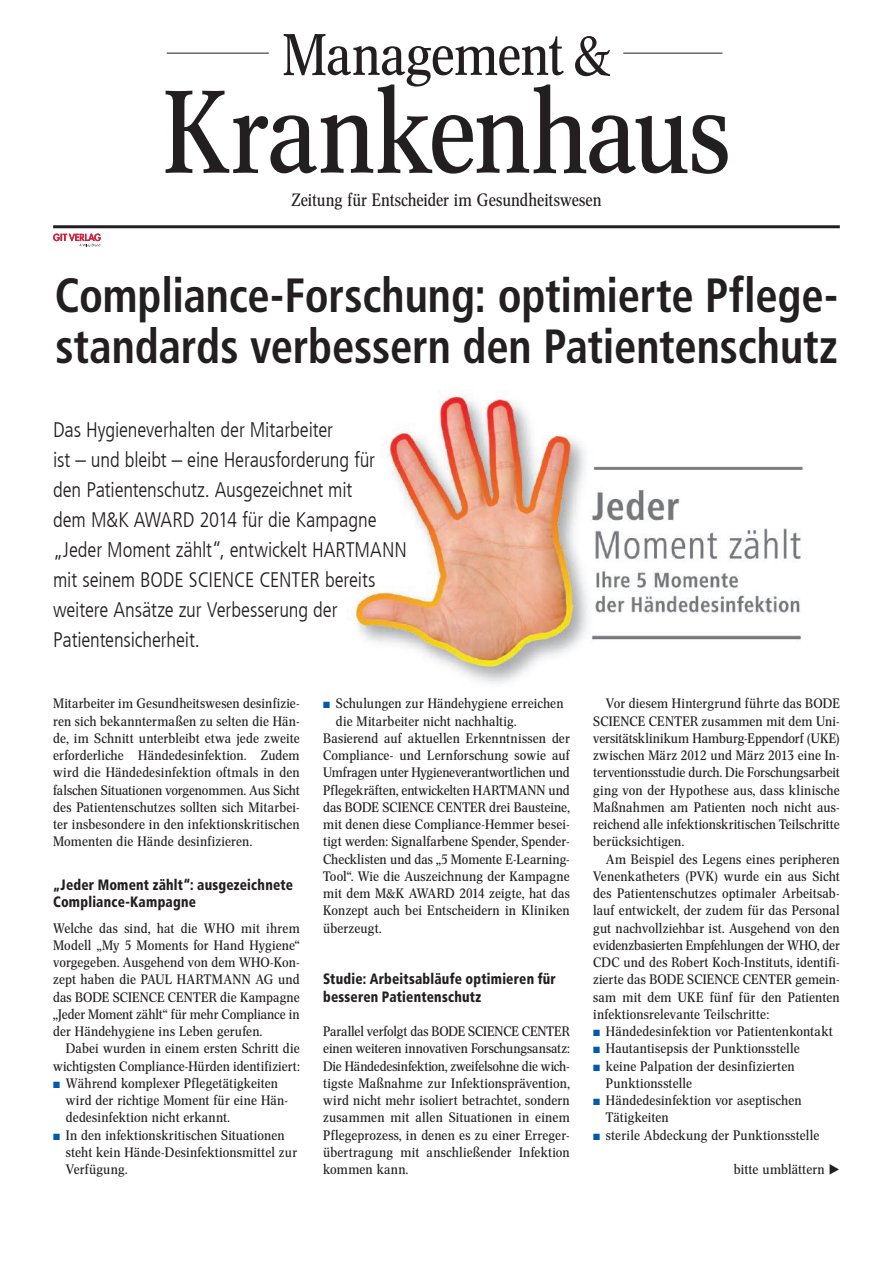
<style>
.page{position:relative;width:893px;height:1263px;background:#fff}
.page>*{position:absolute;margin:0;border:0;box-sizing:border-box;transform-origin:0 0}
.t1{font:115.35px "Concorde Nova";letter-spacing:-.01em;color:#231f20}
.t2{font:57.75px "Concorde Nova";letter-spacing:-.015em;color:#231f20}
.t3{font:700 condensed 48px/51px "Frutiger LT Com";letter-spacing:-.005em;color:#231f20;scale:.93 1}
.t4{font:300 condensed 21px/30px "Frutiger LT Com";letter-spacing:-.01em;color:#231f20}
.t5{font:17.7px "Concorde Nova";color:#231f20}
.t6{font:900 condensed 15px/17.2px "Frutiger LT Com";letter-spacing:.015em;color:#231f20;scale:.9 1}
.t7{font:13.5px/17.2px "Concorde Nova";letter-spacing:.005em;color:#231f20;text-align:justify;scale:1.07 1}
.t8{font:13.5px "Concorde Nova";letter-spacing:-.015em;color:#231f20;scale:1.07 1}
.s1{color:#015aaa}
</style>
<div class="page">
<hr style="left:53px;top:225px;width:787px;height:3px;background:#231f20">
<hr style="left:167px;top:53px;width:102px;height:1px;background:#231f20">
<hr style="left:623px;top:53px;width:99px;height:1px;background:#231f20">
<svg style="left:53px;top:234px;width:48px;height:13px"></svg>
<img style="left:347px;top:389px;width:456px;height:294px">
<h2 class="t2" style="left:282px;top:21px;width:330px">Management &amp;</h2>
<h1 class="t1" style="left:163px;top:66px;width:569px">Krankenhaus</h1>
<h3 class="t5" style="left:291px;top:189px;width:312px">Zeitung für Entscheider im Gesundheitswesen</h3>
<h3 class="t3" style="left:55px;top:269px;width:844px">Compliance-Forschung: optimierte Pflege&shy;standards verbessern den Patientenschutz</h3>
<p class="t4" style="left:53px;top:415px;width:355px">Das Hygieneverhalten der Mitarbeiter<br>ist – und bleibt – eine Herausforderung für den Patientenschutz. Ausgezeichnet mit<br>dem M&amp;K AWARD 2014 für die Kampagne „Jeder Moment zählt“, entwickelt HARTMANN mit seinem BODE SCIENCE CENTER bereits weitere Ansätze zur Verbesserung der Patientensicherheit.</p>
<p class="t7" style="left:53px;top:695px;width:232px">Mitarbeiter im Gesundheitswesen desinfizie&shy;ren sich bekanntermaßen zu selten die Hän&shy;de, im Schnitt unterbleibt etwa jede zweite erforderliche Händedesinfektion. Zudem wird die Händedesinfektion oftmals in den falschen Situationen vorgenommen. Aus Sicht des Patientenschutzes sollten sich Mitarbei&shy;ter insbesondere in den infektionskritischen Momenten die Hände desinfizieren.</p>
<p class="t6" style="left:53px;top:876px;width:268px">„Jeder Moment zählt“: ausgezeichnete<br>Compliance-Kampagne</p>
<p class="t7" style="left:53px;top:919px;width:232px">Welche das sind, hat die WHO mit ihrem Modell „My 5 Moments for Hand Hygiene“ vorgegeben. Ausgehend von dem WHO-Kon&shy;zept haben die PAUL HARTMANN AG und das BODE SCIENCE CENTER die Kampagne „Jeder Moment zählt“ für mehr Compliance in der Händehygiene ins Leben gerufen.</p>
<p class="t7" style="left:53px;top:1040px;width:232px;text-indent:13px">Dabei wurden in einem ersten Schritt die wichtigsten Compliance-Hürden identifiziert: <span class="s1">◾</span> Während komplexer Pflegetätigkeiten</p>
<p class="t7" style="left:66px;top:1092px;width:209px">wird der richtige Moment für eine Hän-</p>
<p class="t7" style="left:66px;top:1109px;width:155px">dedesinfektion nicht erkannt.</p>
<p class="t7" style="left:53px;top:1126px;width:218px"><span class="s1">◾</span> In den infektionskritischen Situationen</p>
<p class="t7" style="left:66px;top:1144px;width:218px">steht kein Hände-Desinfektionsmittel zur</p>
<p class="t7" style="left:66px;top:1161px;width:59px">Verfügung.</p>
<p class="t7" style="left:323px;top:695px;width:226px"><span class="s1">◾</span> Schulungen zur Händehygiene erreichen</p>
<p class="t7" style="left:336px;top:712px;width:170px">die Mitarbeiter nicht nachhaltig.</p>
<p class="t7" style="left:323px;top:730px;width:232px">Basierend auf aktuellen Erkenntnissen der</p>
<p class="t7" style="left:323px;top:747px;width:232px">Compliance- und Lernforschung sowie auf</p>
<p class="t8" style="left:323px;top:765px;width:232px">Umfragen unter Hygieneverantwortlichen und</p>
<p class="t7" style="left:323px;top:781px;width:232px">Pflegekräften, entwickelten HARTMANN und</p>
<p class="t7" style="left:323px;top:799px;width:232px">das BODE SCIENCE CENTER drei Bausteine,</p>
<p class="t7" style="left:323px;top:816px;width:232px">mit denen diese Compliance-Hemmer besei-</p>
<p class="t7" style="left:323px;top:833px;width:232px">tigt werden: Signalfarbene Spender, Spender-</p>
<p class="t7" style="left:323px;top:850px;width:232px">Checklisten und das „5 Momente E-Learning-</p>
<p class="t7" style="left:323px;top:868px;width:232px">Tool“. Wie die Auszeichnung der Kampagne</p>
<p class="t7" style="left:323px;top:885px;width:232px">mit dem M&amp;K AWARD 2014 zeigte, hat das</p>
<p class="t7" style="left:323px;top:902px;width:232px">Konzept auch bei Entscheidern in Kliniken</p>
<p class="t7" style="left:323px;top:919px;width:56px">überzeugt.</p>
<p class="t6" style="left:323px;top:970px;width:260px">Studie: Arbeitsabläufe optimieren für besseren Patientenschutz</p>
<p class="t7" style="left:323px;top:1023px;width:232px">Parallel verfolgt das BODE SCIENCE CENTER einen weiteren innovativen Forschungsansatz:<br>Die Händedesinfektion, zweifelsohne die wich&shy;tigste Maßnahme zur Infektionsprävention, wird nicht mehr isoliert betrachtet, sondern zusammen mit allen Situationen in einem Pflegeprozess, in denen es zu einer Erreger&shy;übertragung mit anschließender Infektion kommen kann.</p>
<p class="t7" style="left:593px;top:695px;width:232px;text-indent:13px">Vor diesem Hintergrund führte das BODE SCIENCE CENTER zusammen mit dem Uni&shy;versitätsklinikum Hamburg-Eppendorf (UKE) zwischen März 2012 und März 2013 eine In&shy;terventionsstudie durch. Die Forschungsarbeit ging von der Hypothese aus, dass klinische Maßnahmen am Patienten noch nicht aus&shy;reichend alle infektionskritischen Teilschritte berücksichtigen.</p>
<p class="t7" style="left:606px;top:850px;width:220px">Am Beispiel des Legens eines peripheren</p>
<p class="t7" style="left:593px;top:868px;width:232px">Venenkatheters (PVK) wurde ein aus Sicht</p>
<p class="t7" style="left:593px;top:885px;width:232px">des Patientenschutzes optimaler Arbeitsab-</p>
<p class="t7" style="left:593px;top:902px;width:232px">lauf entwickelt, der zudem für das Personal</p>
<p class="t7" style="left:593px;top:919px;width:232px">gut nachvollziehbar ist. Ausgehend von den</p>
<p class="t8" style="left:593px;top:937px;width:232px">evidenzbasierten Empfehlungen der WHO, der</p>
<p class="t7" style="left:593px;top:954px;width:232px">CDC und des Robert Koch-Instituts, identifi-</p>
<p class="t7" style="left:593px;top:971px;width:232px">zierte das BODE SCIENCE CENTER gemein-</p>
<p class="t7" style="left:593px;top:988px;width:232px">sam mit dem UKE fünf für den Patienten</p>
<p class="t7" style="left:593px;top:1006px;width:166px">infektionsrelevante Teilschritte:</p>
<p class="t7" style="left:593px;top:1023px;width:225px"><span class="s1">◾</span> Händedesinfektion vor Patientenkontakt</p>
<p class="t7" style="left:593px;top:1040px;width:195px"><span class="s1">◾</span> Hautantisepsis der Punktionsstelle</p>
<p class="t7" style="left:593px;top:1057px;width:190px"><span class="s1">◾</span> keine Palpation der desinfizierten</p>
<p class="t7" style="left:606px;top:1075px;width:82px">Punktionsstelle</p>
<p class="t7" style="left:593px;top:1092px;width:196px"><span class="s1">◾</span> Händedesinfektion vor aseptischen</p>
<p class="t7" style="left:606px;top:1109px;width:60px">Tätigkeiten</p>
<p class="t7" style="left:593px;top:1126px;width:213px"><span class="s1">◾</span> sterile Abdeckung der Punktionsstelle</p>
<p class="t7" style="left:734px;top:1161px;width:101px">bitte umblättern ▶</p>
</div>
